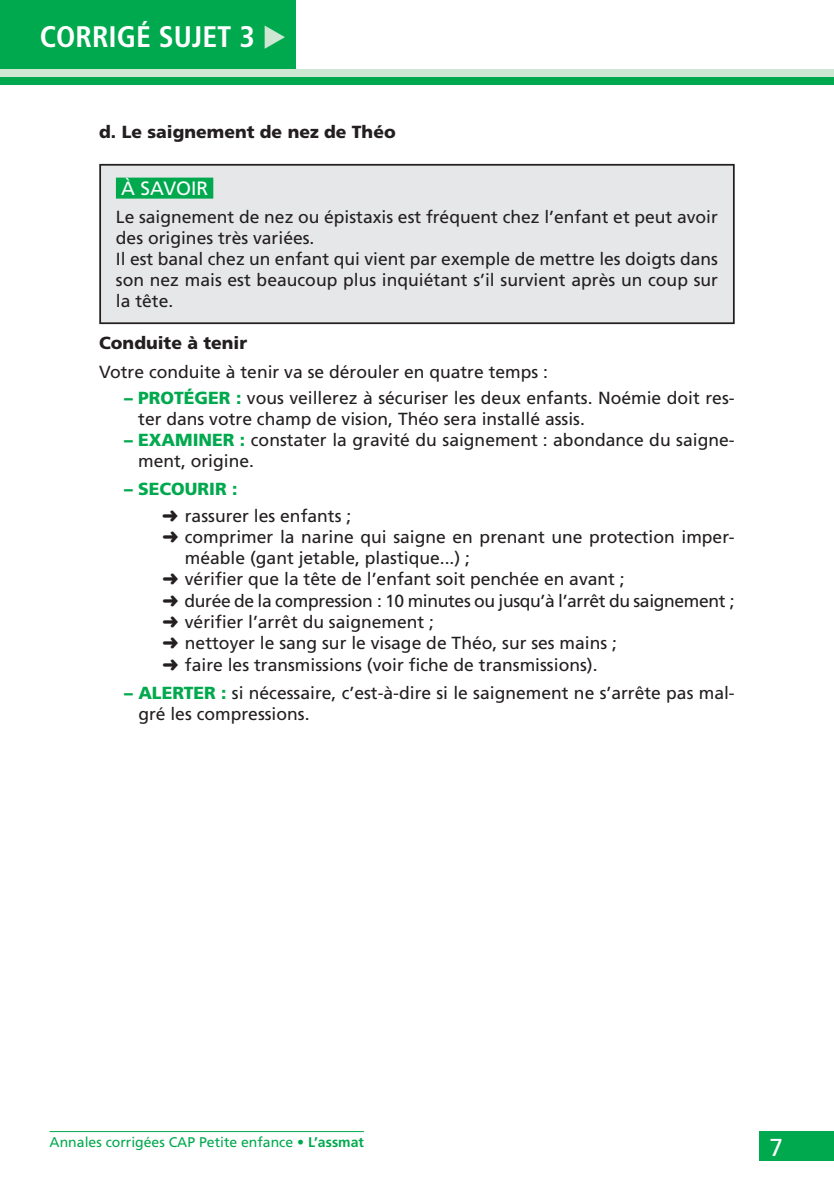
<style>
.page{position:relative;width:834px;height:1191px;background:#fff}
.page>*{position:absolute;margin:0;border:0;box-sizing:border-box;transform-origin:0 0}
.t1{font:700 condensed 29.75px "Frutiger";color:#fff}
.t2{font:24.5px "Frutiger";color:#fff}
.t3{font:19.25px "Frutiger";color:#fff}
.t4{font:17.5px/21px "Frutiger";color:#231f20}
.t5{font:17.5px "Frutiger";letter-spacing:-.02em;color:#231f20}
.t6{font:900 17.5px "Frutiger";color:#231f20}
.t7{font:14px "Frutiger";color:#00a94e}
.s1{color:#cee7d3}
.s2{font-weight:900;color:#00a94e}
.s3{font-weight:700}
</style>
<div class="page">
<div style="left:759px;top:1131px;width:74px;height:30px;background:#00a94e"></div>
<div style="left:0;top:0;width:295px;height:69px;background:#00a94e"></div>
<div style="left:0;top:77px;width:833px;height:7px;background:#00a94e"></div>
<div style="left:0;top:69px;width:833px;height:8px;background:#cee7d3"></div>
<hr style="left:50px;top:1131px;width:314px;height:1px;background:#00a94e">
<div style="left:100px;top:165px;width:633px;height:158px;background:#e6e7e9"></div>
<div style="left:116px;top:178px;width:97px;height:21px;background:#00a94e"></div>
<div style="left:99px;top:164px;width:635px;height:160px;border:2px solid #231f20"></div>
<h1 class="t1" style="left:40px;top:19px;width:249px">CORRIGÉ SUJET 3 <span class="s1">◆</span></h1>
<p class="t6" style="left:99px;top:121px;width:298px">d. Le saignement de nez de Théo</p>
<p class="t3" style="left:121px;top:177px;width:88px">À SAVOIR</p>
<p class="t4" style="left:116px;top:207px;width:603px">Le saignement de nez ou épistaxis est fréquent chez l’enfant et peut avoir des origines très variées.<br>Il est banal chez un enfant qui vient par exemple de mettre les doigts dans son nez mais est beaucoup plus inquiétant s’il survient après un coup sur la tête.</p>
<p class="t6" style="left:99px;top:333px;width:149px">Conduite à tenir</p>
<p class="t4" style="left:99px;top:361px;width:450px">Votre conduite à tenir va se dérouler en quatre temps :</p>
<p class="t4" style="left:138px;top:387px;width:598px;text-indent:-14px"><span class="s2">– PROTÉGER :</span> vous veillerez à sécuriser les deux enfants. Noémie doit res&shy;ter dans votre champ de vision, Théo sera installé assis.</p>
<p class="t4" style="left:138px;top:429px;width:598px;text-indent:-14px"><span class="s2">– EXAMINER :</span> constater la gravité du saignement : abondance du saigne&shy;ment, origine.</p>
<p class="t4" style="left:162px;top:476px;width:190px;line-height:26.2px;text-indent:-38px"><span class="s2">– SECOURIR :<br></span>➜ rassurer les enfants ;</p>
<p class="t4" style="left:162px;top:526px;width:573px">➜ comprimer la narine qui saigne en prenant une protection imper-</p>
<p class="t4" style="left:185px;top:547px;width:286px">méable (gant jetable, plastique...) ;</p>
<p class="t4" style="left:162px;top:569px;width:464px">➜ vérifier que la tête de l’enfant soit penchée en avant ;</p>
<p class="t5" style="left:162px;top:590px;width:573px">➜ durée de la compression : 10 minutes ou jusqu’à l’arrêt du saignement ;</p>
<p class="t4" style="left:162px;top:611px;width:273px">➜ vérifier l’arrêt du saignement ;</p>
<p class="t4" style="left:162px;top:633px;width:456px">➜ nettoyer le sang sur le visage de Théo, sur ses mains ;</p>
<p class="t4" style="left:162px;top:654px;width:436px">➜ faire les transmissions (voir fiche de transmissions).</p>
<p class="t4" style="left:138px;top:682px;width:598px;text-indent:-14px"><span class="s2">– ALERTER :</span> si nécessaire, c’est-à-dire si le saignement ne s’arrête pas mal&shy;gré les compressions.</p>
<p class="t7" style="left:50px;top:1133px;width:316px">Annales corrigées CAP Petite enfance • <span class="s3">L’assmat</span></p>
<h2 class="t2" style="left:769px;top:1132px;width:15px">7</h2>
</div>
